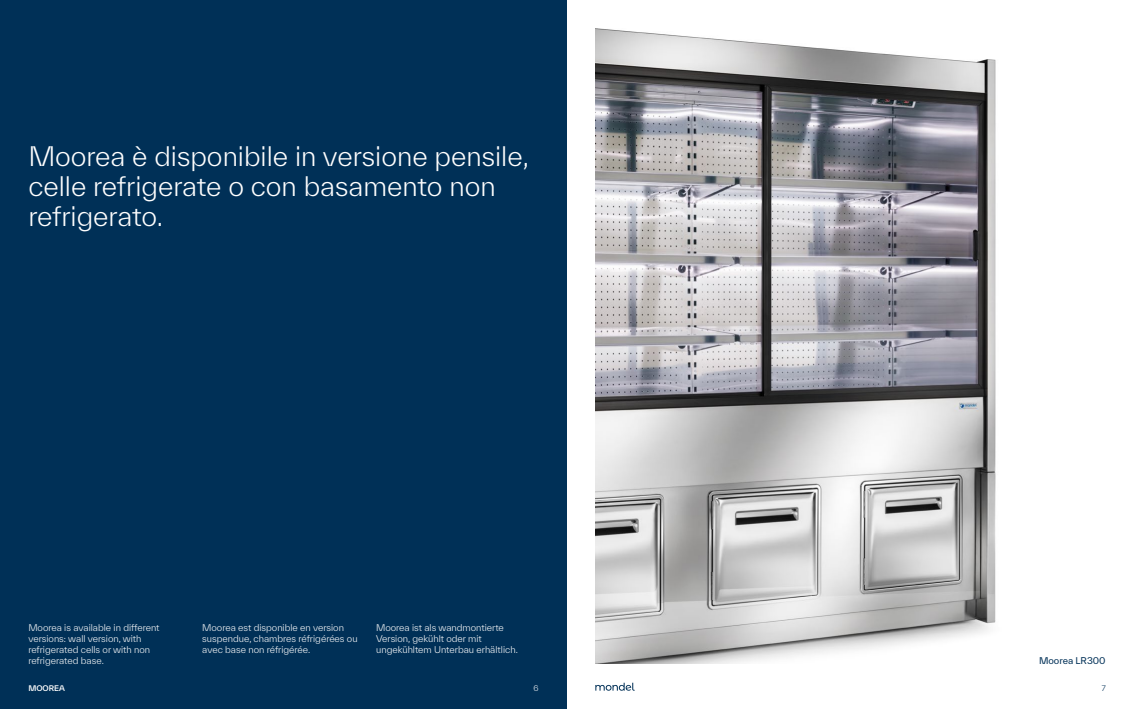
<style>
.page{position:relative;width:1134px;height:709px;background:#fff}
.page>*{position:absolute;margin:0;border:0;box-sizing:border-box;transform-origin:0 0}
.t1{font:300 26px/30px "TWK Everett";color:#fff}
.t2{font:300 9px/11px "TWK Everett";color:#fff}
.t3{font:9px "TWK Everett";color:#003057}
.t4{font:500 7.5px "TWK Everett";color:#fff}
.t5{font:300 7.5px "TWK Everett";color:#003057}
.t6{font:300 7.5px "TWK Everett";color:#fff}
</style>
<div class="page">
<img style="left:595px;top:28px;width:401px;height:635px">
<svg style="left:595px;top:682px;width:40px;height:8px"></svg>
<div style="left:0;top:0;width:567px;height:709px;background:#003057"></div>
<h1 class="t1" style="left:28px;top:141px;width:502px">Moorea è disponibile in versione pensile, celle refrigerate o con basamento non refrigerato.</h1>
<p class="t2" style="left:28px;top:621px;width:133px">Moorea is available in different versions: wall version, with refrigerated cells or with non refrigerated base.</p>
<p class="t2" style="left:202px;top:621px;width:157px">Moorea est disponible en version suspendue, chambres réfrigérées ou avec base non réfrigérée.</p>
<p class="t2" style="left:376px;top:621px;width:143px">Moorea ist als wandmontierte<br>Version, gekühlt oder mit ungekühltem Unterbau erhältlich.</p>
<p class="t4" style="left:28px;top:682px;width:38px">MOOREA</p>
<p class="t6" style="left:533px;top:683px;width:7px">6</p>
<p class="t3" style="left:1039px;top:654px;width:68px">Moorea LR300</p>
<p class="t5" style="left:1102px;top:683px;width:5px">7</p>
</div>
